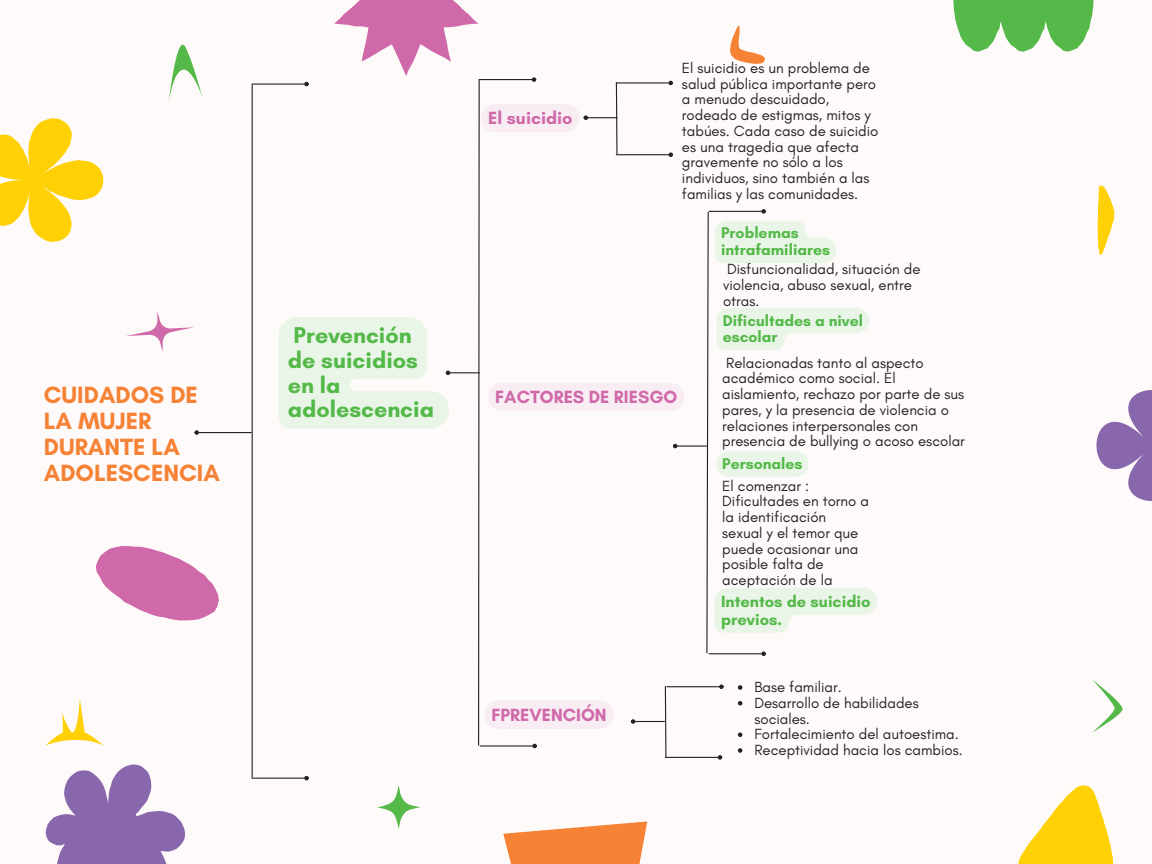
<style>
.page{position:relative;width:1152px;height:864px;background:#fffafa}
.page>*{position:absolute;margin:0;border:0;box-sizing:border-box;transform-origin:0 0}
.t1{font:700 24px/25.8px "Glacial Indifference";color:#f58235}
.t2{font:700 23.25px/24.8px "Glacial Indifference";color:#54b948}
.t3{font:700 18px "Glacial Indifference";color:#d069a9}
.t4{font:700 16.5px/18px "Glacial Indifference";color:#54b948}
.t5{font:700 15.75px/16.8px "Glacial Indifference";color:#54b948}
.t6{font:15px/15.8px "Glacial Indifference";color:#222}
</style>
<div class="page">
<hr style="left:252px;top:85px;width:1px;height:693px;background:#222">
<hr style="left:252px;top:84px;width:53px;height:1px;background:#222">
<hr style="left:252px;top:778px;width:53px;height:1px;background:#222">
<svg style="left:304px;top:776px;width:5px;height:4px"></svg>
<hr style="left:199px;top:432px;width:53px;height:1px;background:#222">
<svg style="left:194px;top:430px;width:5px;height:5px"></svg>
<svg style="left:706px;top:211px;width:3px;height:443px"></svg>
<hr style="left:709px;top:211px;width:53px;height:1px;background:#222">
<svg style="left:761px;top:209px;width:5px;height:5px"></svg>
<hr style="left:677px;top:446px;width:30px;height:1px;background:#222">
<hr style="left:709px;top:653px;width:53px;height:1px;background:#222">
<svg style="left:761px;top:652px;width:5px;height:4px"></svg>
<svg style="left:0;top:118px;width:103px;height:124px"></svg>
<svg style="left:46px;top:764px;width:139px;height:100px"></svg>
<svg style="left:953px;top:0;width:140px;height:52px"></svg>
<svg style="left:1018px;top:785px;width:95px;height:79px"></svg>
<svg style="left:95px;top:546px;width:124px;height:75px"></svg>
<svg style="left:1096px;top:390px;width:56px;height:111px"></svg>
<svg style="left:126px;top:312px;width:68px;height:40px"></svg>
<svg style="left:503px;top:821px;width:144px;height:43px"></svg>
<svg style="left:46px;top:699px;width:57px;height:46px"></svg>
<svg style="left:1092px;top:679px;width:31px;height:54px"></svg>
<svg style="left:1098px;top:186px;width:16px;height:69px"></svg>
<svg style="left:730px;top:26px;width:35px;height:38px"></svg>
<svg style="left:169px;top:45px;width:33px;height:55px"></svg>
<svg style="left:377px;top:785px;width:44px;height:44px"></svg>
<svg style="left:715px;top:588px;width:162px;height:45px"></svg>
<svg style="left:715px;top:221px;width:121px;height:42px;background:#ebf6e9"></svg>
<svg style="left:716px;top:308px;width:153px;height:42px"></svg>
<div style="left:716px;top:451px;width:93px;height:26px;background:#e9f6e7;border-radius:13px"></div>
<svg style="left:278px;top:0;width:407px;height:757px"></svg>
<hr style="left:667px;top:686px;width:52px;height:1px;background:#222">
<svg style="left:719px;top:684px;width:5px;height:5px"></svg>
<hr style="left:665px;top:757px;width:53px;height:1px;background:#222">
<svg style="left:718px;top:755px;width:4px;height:5px"></svg>
<svg style="left:738px;top:685px;width:4px;height:5px"></svg>
<svg style="left:738px;top:701px;width:4px;height:5px"></svg>
<svg style="left:738px;top:733px;width:4px;height:4px"></svg>
<svg style="left:738px;top:748px;width:4px;height:5px"></svg>
<p class="t1" style="left:44px;top:382px;width:178px">CUIDADOS DE<br>LA MUJER<br>DURANTE LA<br>ADOLESCENCIA</p>
<p class="t2" style="left:288px;top:323px;width:148px">Prevención de suicidios en la adolescencia</p>
<p class="t3" style="left:488px;top:107px;width:86px">El suicidio</p>
<p class="t6" style="left:682px;top:60px;width:198px">El suicidio es un problema de salud pública importante pero a menudo descuidado, rodeado de estigmas, mitos y tabúes. Cada caso de suicidio es una tragedia que afecta gravemente no sólo a los individuos, sino también a las familias y las comunidades.</p>
<p class="t5" style="left:721px;top:225px;width:111px">Problemas intrafamiliares</p>
<p class="t6" style="left:723px;top:261px;width:199px">Disfuncionalidad, situación de violencia, abuso sexual, entre otras.</p>
<p class="t5" style="left:723px;top:312px;width:142px">Dificultades a nivel escolar</p>
<p class="t3" style="left:495px;top:386px;width:184px">FACTORES DE RIESGO</p>
<p class="t3" style="left:492px;top:704px;width:117px">FPREVENCIÓN</p>
<p class="t6" style="left:722px;top:354px;width:244px">Relacionadas tanto al aspecto académico como social. El aislamiento, rechazo por parte de sus pares, y la presencia de violencia o relaciones interpersonales con presencia de bullying o acoso escolar</p>
<p class="t6" style="left:722px;top:477px;width:148px">El comenzar :<br>Dificultades en torno a la identificación sexual y el temor que puede ocasionar una posible falta de aceptación de la familia.</p>
<p class="t5" style="left:722px;top:455px;width:82px">Personales</p>
<p class="t4" style="left:721px;top:592px;width:151px">Intentos de suicidio previos.</p>
<p class="t6" style="left:754px;top:679px;width:89px">Base familiar.</p>
<p class="t6" style="left:754px;top:695px;width:166px">Desarrollo de habilidades sociales.</p>
<p class="t6" style="left:754px;top:726px;width:206px">Fortalecimiento del autoestima.</p>
<p class="t6" style="left:754px;top:742px;width:210px">Receptividad hacia los cambios.</p>
</div>
